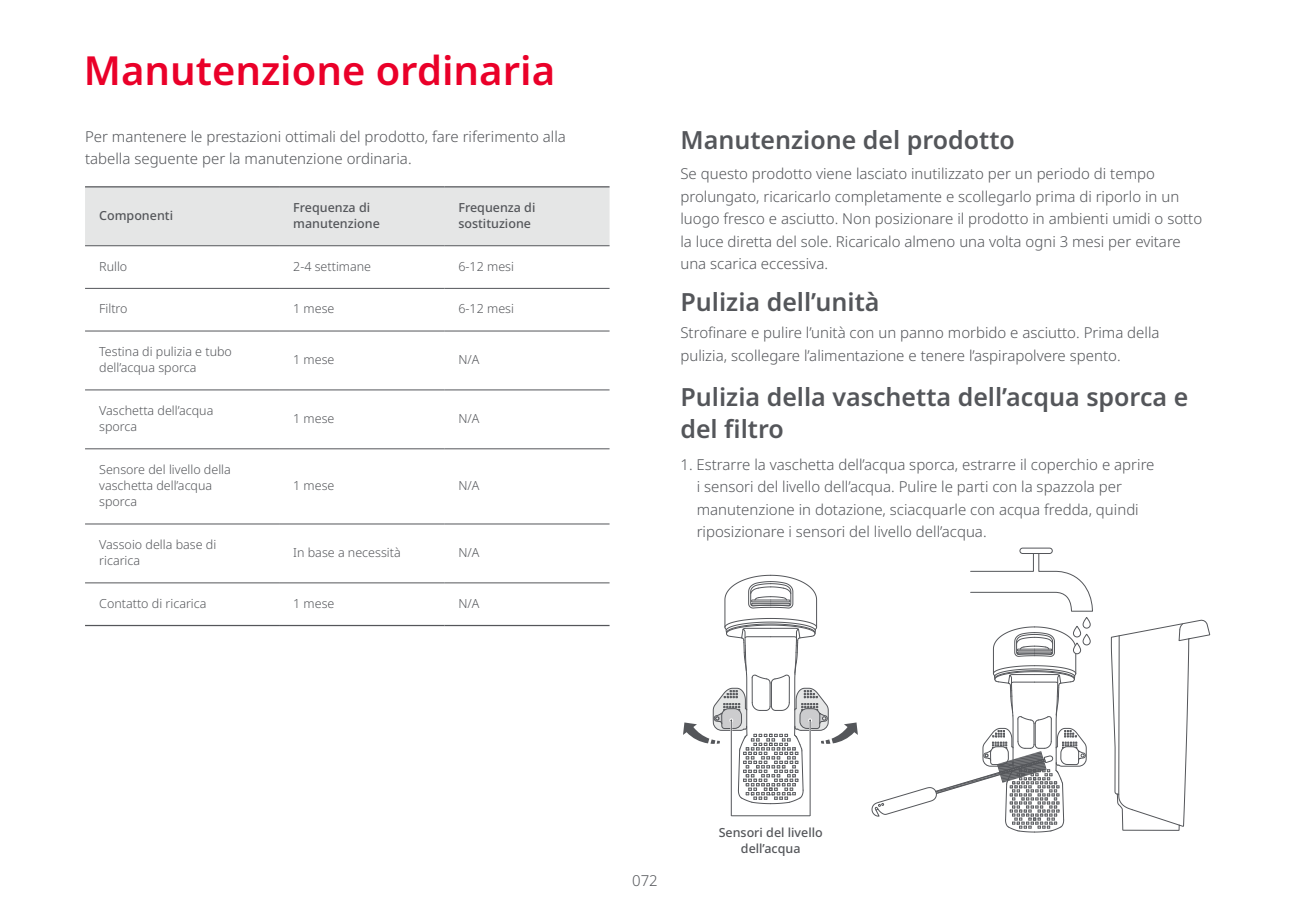
<style>
.page{position:relative;width:1290px;height:922px;background:#fff}
.page>*{position:absolute;margin:0;border:0;box-sizing:border-box;transform-origin:0 0}
.t1{font:600 40px "Noto Sans";color:#ea0029}
.t2{font:600 25px/32.5px "Noto Sans";color:#54565a}
.t3{font:300 15px/22.5px "Noto Sans";color:#54565a}
.t4{font:300 12.5px/16.2px "Noto Sans";color:#54565a}
.t5{font:500 12.5px/16.2px "Noto Sans";color:#54565a}
</style>
<div class="page">
<div style="left:85px;top:187px;width:524px;height:58px;background:#e5e6e6"></div>
<hr style="left:85px;top:624px;width:194px;height:2px;background:#54565a">
<hr style="left:279px;top:624px;width:165px;height:2px;background:#54565a">
<hr style="left:444px;top:624px;width:165px;height:2px;background:#54565a">
<hr style="left:85px;top:186px;width:194px;height:1px;background:#54565a">
<hr style="left:279px;top:186px;width:165px;height:1px;background:#54565a">
<hr style="left:444px;top:186px;width:165px;height:1px;background:#54565a">
<hr style="left:85px;top:245px;width:194px;height:1px;background:#54565a">
<hr style="left:279px;top:245px;width:165px;height:1px;background:#54565a">
<hr style="left:444px;top:245px;width:165px;height:1px;background:#54565a">
<hr style="left:85px;top:288px;width:194px;height:1px;background:#54565a">
<hr style="left:279px;top:288px;width:165px;height:1px;background:#54565a">
<hr style="left:444px;top:288px;width:165px;height:1px;background:#54565a">
<hr style="left:85px;top:330px;width:194px;height:1px;background:#54565a">
<hr style="left:279px;top:330px;width:165px;height:1px;background:#54565a">
<hr style="left:444px;top:330px;width:165px;height:1px;background:#54565a">
<hr style="left:85px;top:389px;width:194px;height:1px;background:#54565a">
<hr style="left:279px;top:389px;width:165px;height:1px;background:#54565a">
<hr style="left:444px;top:389px;width:165px;height:1px;background:#54565a">
<hr style="left:85px;top:448px;width:194px;height:1px;background:#54565a">
<hr style="left:279px;top:448px;width:165px;height:1px;background:#54565a">
<hr style="left:444px;top:448px;width:165px;height:1px;background:#54565a">
<hr style="left:85px;top:523px;width:194px;height:1px;background:#54565a">
<hr style="left:279px;top:523px;width:165px;height:1px;background:#54565a">
<hr style="left:444px;top:523px;width:165px;height:1px;background:#54565a">
<hr style="left:85px;top:582px;width:194px;height:1px;background:#54565a">
<hr style="left:279px;top:582px;width:165px;height:1px;background:#54565a">
<hr style="left:444px;top:582px;width:165px;height:1px;background:#54565a">
<svg style="left:1110px;top:619px;width:100px;height:212px"></svg>
<svg style="left:970px;top:553px;width:123px;height:58px"></svg>
<div style="left:1019px;top:547px;width:33px;height:6px;border:1px solid #54565a;border-radius:3px"></div>
<div style="left:1083px;top:617px;width:7px;height:11px;border:1px solid #54565a;border-radius:4px"></div>
<div style="left:1083px;top:633px;width:7px;height:12px;border:1px solid #54565a;border-radius:4px"></div>
<svg style="left:871px;top:625px;width:216px;height:207px"></svg>
<hr style="left:731px;top:720px;width:1px;height:95px;background:#54565a">
<svg style="left:683px;top:574px;width:175px;height:229px"></svg>
<hr style="left:810px;top:720px;width:1px;height:95px;background:#54565a">
<hr style="left:731px;top:815px;width:79px;height:1px;background:#54565a">
<h1 class="t1" style="left:84px;top:43px;width:473px">Manutenzione ordinaria</h1>
<p class="t3" style="left:85px;top:125px;width:482px">Per mantenere le prestazioni ottimali del prodotto, fare riferimento alla tabella seguente per la manutenzione ordinaria.</p>
<h2 class="t2" style="left:680px;top:124px;width:336px">Manutenzione del prodotto</h2>
<p class="t3" style="left:680px;top:163px;width:523px">Se questo prodotto viene lasciato inutilizzato per un periodo di tempo prolungato, ricaricarlo completamente e scollegarlo prima di riporlo in un luogo fresco e asciutto. Non posizionare il prodotto in ambienti umidi o sotto la luce diretta del sole. Ricaricalo almeno una volta ogni 3 mesi per evitare una scarica eccessiva.</p>
<p class="t5" style="left:99px;top:207px;width:75px">Componenti</p>
<p class="t5" style="left:293px;top:199px;width:88px">Frequenza di manutenzione</p>
<p class="t5" style="left:458px;top:199px;width:78px">Frequenza di sostituzione</p>
<p class="t4" style="left:99px;top:258px;width:30px">Rullo</p>
<p class="t4" style="left:293px;top:258px;width:79px">2-4 settimane</p>
<p class="t4" style="left:458px;top:258px;width:57px">6-12 mesi</p>
<p class="t4" style="left:99px;top:301px;width:30px">Filtro</p>
<p class="t4" style="left:293px;top:301px;width:43px">1 mese</p>
<p class="t4" style="left:458px;top:301px;width:57px">6-12 mesi</p>
<p class="t4" style="left:99px;top:343px;width:134px">Testina di pulizia e tubo dell’acqua sporca</p>
<p class="t4" style="left:293px;top:351px;width:43px">1 mese</p>
<p class="t4" style="left:458px;top:351px;width:23px">N/A</p>
<p class="t4" style="left:99px;top:402px;width:116px">Vaschetta dell’acqua sporca</p>
<p class="t4" style="left:293px;top:410px;width:43px">1 mese</p>
<p class="t4" style="left:458px;top:410px;width:23px">N/A</p>
<p class="t4" style="left:99px;top:461px;width:133px">Sensore del livello della vaschetta dell’acqua sporca</p>
<h2 class="t2" style="left:680px;top:286px;width:201px">Pulizia dell’unità</h2>
<p class="t3" style="left:680px;top:321px;width:481px">Strofinare e pulire l’unità con un panno morbido e asciutto. Prima della pulizia, scollegare l’alimentazione e tenere l’aspirapolvere spento.</p>
<h2 class="t2" style="left:680px;top:381px;width:509px">Pulizia della vaschetta dell’acqua sporca e del filtro</h2>
<p class="t3" style="left:697px;top:453px;width:459px;text-indent:-16px">1. Estrarre la vaschetta dell’acqua sporca, estrarre il coperchio e aprire i sensori del livello dell’acqua. Pulire le parti con la spazzola per manutenzione in dotazione, sciacquarle con acqua fredda, quindi riposizionare i sensori del livello dell’acqua.</p>
<p class="t4" style="left:293px;top:477px;width:43px">1 mese</p>
<p class="t4" style="left:458px;top:477px;width:23px">N/A</p>
<p class="t4" style="left:99px;top:536px;width:119px">Vassoio della base di ricarica</p>
<p class="t4" style="left:293px;top:544px;width:109px">In base a necessità</p>
<p class="t4" style="left:458px;top:544px;width:23px">N/A</p>
<p class="t4" style="left:99px;top:595px;width:109px">Contatto di ricarica</p>
<p class="t4" style="left:293px;top:595px;width:43px">1 mese</p>
<p class="t4" style="left:458px;top:595px;width:23px">N/A</p>
<p class="t3" style="left:632px;top:869px;width:27px">072</p>
<p class="t5" style="left:719px;top:824px;width:106px;text-align:center">Sensori del livello dell’acqua</p>
</div>
